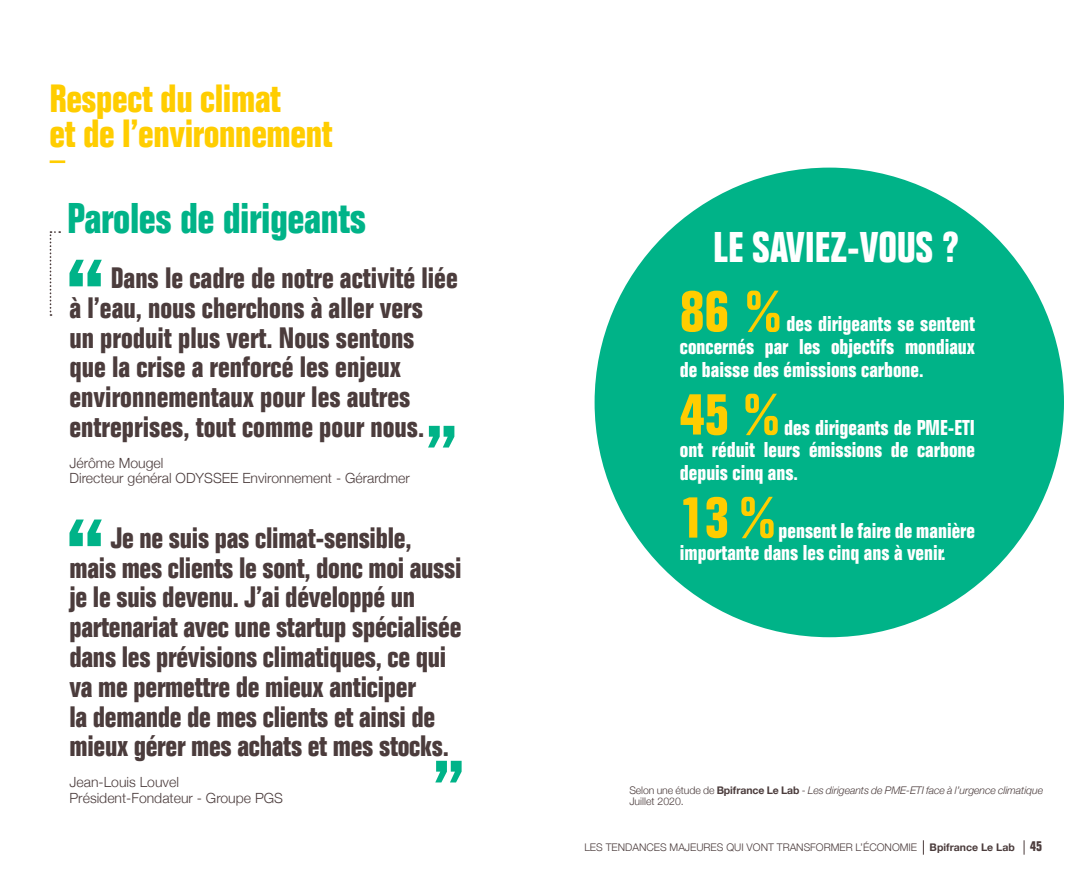
<style>
.page{position:relative;width:1092px;height:879px;background:#fff}
.page>*{position:absolute;margin:0;border:0;box-sizing:border-box;transform-origin:0 0}
.t1{font:700 condensed 57.75px "Folio";color:#ffcd00}
.t2{font:700 condensed 42px "Folio";letter-spacing:-.01em;color:#00b388}
.t3{font:700 condensed 42px "Folio";color:#fff}
.t4{font:700 condensed 38.5px/35px "Folio";letter-spacing:-.01em;color:#ffcd00}
.t5{font:700 condensed 28.88px/29.8px "Folio";letter-spacing:-.01em;color:#4b3c3c}
.t6{font:700 condensed 21px/22.8px "Folio";color:#fff;text-align:justify}
.t7{font:300 14px/15.8px "Helvetica Neue";color:#4b3c3c}
.t8{font:italic 300 10.5px/10.5px "Helvetica Neue";letter-spacing:-.005em;color:#4b3c3c}
.t9{font:300 10.5px "Helvetica Neue";color:#4b3c3c}
.s1{font-style:normal}
.s2{font-weight:700;font-style:normal}
.s3{font-weight:700}
.s4{font-family:"Folio";font-weight:700;font-stretch:condensed;font-size:14px}
</style>
<div class="page">
<hr style="left:50px;top:160px;width:15px;height:3px;background:#ffcd00">
<svg style="left:69px;top:519px;width:33px;height:27px"></svg>
<svg style="left:69px;top:259px;width:33px;height:27px"></svg>
<svg style="left:428px;top:425px;width:26px;height:22px"></svg>
<div style="left:594px;top:167px;width:469px;height:470px;background:#00b388;border-radius:50%"></div>
<svg style="left:50px;top:231px;width:10px;height:85px"></svg>
<svg style="left:435px;top:760px;width:26px;height:22px"></svg>
<svg style="left:922px;top:840px;width:1px;height:14px"></svg>
<svg style="left:1023px;top:840px;width:1px;height:14px"></svg>
<h3 class="t4" style="left:50px;top:81px;width:284px">Respect du climat<br>et de l’environnement</h3>
<h2 class="t2" style="left:67px;top:195px;width:300px">Paroles de dirigeants</h2>
<p class="t5" style="left:69px;top:263px;width:390px;text-indent:41px">Dans le cadre de notre activité liée à l’eau, nous cherchons à aller vers<br>un produit plus vert. Nous sentons que la crise a renforcé les enjeux environnementaux pour les autres entreprises, tout comme pour nous.</p>
<p class="t7" style="left:69px;top:454px;width:342px">Jérôme Mougel<br>Directeur général ODYSSEE Environnement - Gérardmer</p>
<p class="t5" style="left:69px;top:523px;width:393px;text-indent:41px">Je ne suis pas climat-sensible, mais mes clients le sont, donc moi aussi je le suis devenu. J’ai développé un partenariat avec une startup spécialisée dans les prévisions climatiques, ce qui va me permettre de mieux anticiper<br>la demande de mes clients et ainsi de mieux gérer mes achats et mes stocks.</p>
<p class="t7" style="left:69px;top:773px;width:215px">Jean-Louis Louvel<br>Président-Fondateur - Groupe PGS</p>
<h2 class="t3" style="left:713px;top:224px;width:247px">LE SAVIEZ-VOUS ?</h2>
<h1 class="t1" style="left:679px;top:279px;width:102px">86 %</h1>
<p class="t6" style="left:679px;top:313px;width:296px;text-indent:107px">des dirigeants se sentent concernés par les objectifs mondiaux de baisse des émissions carbone.</p>
<h1 class="t1" style="left:679px;top:382px;width:100px">45 %</h1>
<p class="t6" style="left:679px;top:415px;width:296px;text-indent:104px">des dirigeants de PME-ETI ont réduit leurs émissions de carbone depuis cinq ans.</p>
<h1 class="t1" style="left:679px;top:485px;width:96px">13 %</h1>
<p class="t6" style="left:679px;top:518px;width:296px;text-indent:99px">pensent le faire de manière importante dans les cinq ans à venir.</p>
<p class="t8" style="left:629px;top:784px;width:415px"><span class="s1">Selon une étude de</span> <span class="s2">Bpifrance Le Lab</span> <span class="s1">-</span> Les dirigeants de PME-ETI face à l’urgence climatique<br><span class="s1">Juillet 2020.</span></p>
<p class="t9" style="left:584px;top:838px;width:459px">LES TENDANCES MAJEURES QUI VONT TRANSFORMER L’ÉCONOMIE <span class="s3">Bpifrance Le Lab</span> <span class="s4">45</span></p>
</div>
